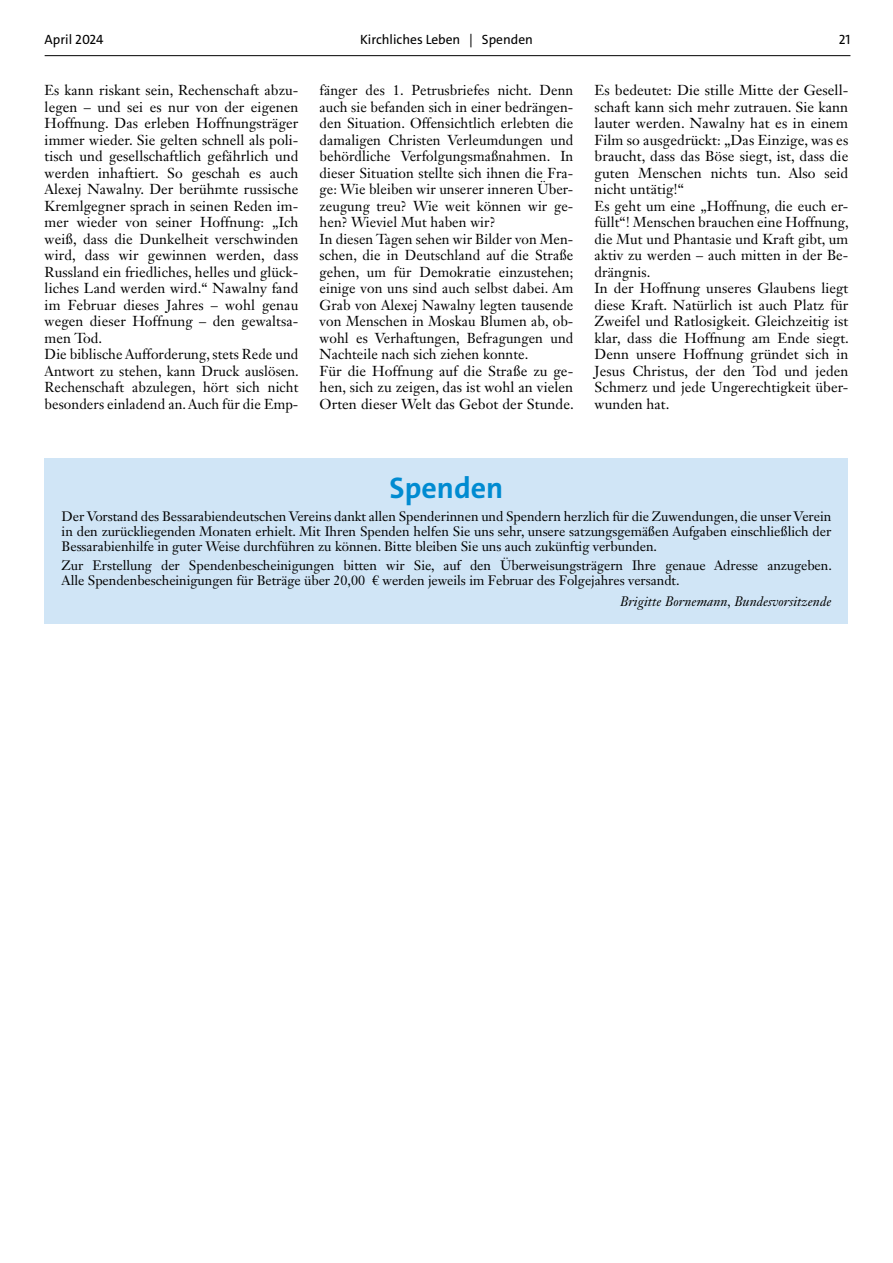
<style>
.page{position:relative;width:893px;height:1263px;background:#fff}
.page>*{position:absolute;margin:0;border:0;box-sizing:border-box;transform-origin:0 0}
.t1{font:700 30px "The Sans";color:#008bd1}
.t2{font:14.25px/16.5px "Janson Text LT Std";letter-spacing:.005em;color:#000}
.t3{font:13.5px/15px "Janson Text LT Std";letter-spacing:-.005em;color:#000;text-align:justify}
.t4{font:13.5px "The Sans";color:#000}
.t5{font:italic 13.5px "Janson Text LT Std";letter-spacing:.005em;color:#000}
</style>
<div class="page">
<hr style="left:45px;top:55px;width:805px;height:1px;background:#000">
<div style="left:45px;top:458px;width:803px;height:165px;background:#d0e5f6"></div>
<p class="t4" style="left:45px;top:31px;width:60px">April 2024</p>
<p class="t4" style="left:360px;top:31px;width:174px">Kirchliches Leben | Spenden</p>
<p class="t4" style="left:839px;top:31px;width:13px">21</p>
<p class="t2" style="left:45px;top:82px;width:256px">Es kann riskant sein, Rechenschaft abzu&shy;legen – und sei es nur von der eigenen Hoffnung. Das erleben Hoffnungsträger immer wieder. Sie gelten schnell als poli&shy;tisch und gesellschaftlich gefährlich und werden inhaftiert. So geschah es auch Alexej Nawalny. Der berühmte russische Kremlgegner sprach in seinen Reden im&shy;mer wieder von seiner Hoffnung: „Ich weiß, dass die Dunkelheit verschwinden wird, dass wir gewinnen werden, dass Russland ein friedliches, helles und glück&shy;liches Land werden wird.“ Nawalny fand im Februar dieses Jahres – wohl genau wegen dieser Hoffnung – den gewaltsa&shy;men Tod.<br>Die biblische Aufforderung, stets Rede und Antwort zu stehen, kann Druck auslösen.<br>Rechenschaft abzulegen, hört sich nicht besonders einladend an. Auch für die Emp-</p>
<p class="t2" style="left:595px;top:82px;width:256px">Es bedeutet: Die stille Mitte der Gesell&shy;schaft kann sich mehr zutrauen. Sie kann lauter werden. Nawalny hat es in einem Film so ausgedrückt: „Das Einzige, was es braucht, dass das Böse siegt, ist, dass die guten Menschen nichts tun. Also seid nicht untätig!“<br>Es geht um eine „Hoffnung, die euch er&shy;füllt“! Menschen brauchen eine Hoffnung, die Mut und Phantasie und Kraft gibt, um aktiv zu werden – auch mitten in der Be&shy;drängnis.<br>In der Hoffnung unseres Glaubens liegt diese Kraft. Natürlich ist auch Platz für Zweifel und Ratlosigkeit. Gleichzeitig ist klar, dass die Hoffnung am Ende siegt.<br>Denn unsere Hoffnung gründet sich in Jesus Christus, der den Tod und jeden Schmerz und jede Ungerechtigkeit über&shy;wunden hat.</p>
<p class="t2" style="left:320px;top:82px;width:256px">fänger des 1. Petrusbriefes nicht. Denn auch sie befanden sich in einer bedrängen&shy;den Situation. Offensichtlich erlebten die damaligen Christen Verleumdungen und behördliche Verfolgungsmaßnahmen. In dieser Situation stellte sich ihnen die Fra&shy;ge: Wie bleiben wir unserer inneren Über&shy;zeugung treu? Wie weit können wir ge&shy;hen? Wieviel Mut haben wir?<br>In diesen Tagen sehen wir Bilder von Men&shy;schen, die in Deutschland auf die Straße gehen, um für Demokratie einzustehen; einige von uns sind auch selbst dabei. Am Grab von Alexej Nawalny legten tausende von Menschen in Moskau Blumen ab, ob&shy;wohl es Verhaftungen, Befragungen und Nachteile nach sich ziehen konnte.<br>Für die Hoffnung auf die Straße zu ge&shy;hen, sich zu zeigen, das ist wohl an vielen Orten dieser Welt das Gebot der Stunde.</p>
<h1 class="t1" style="left:390px;top:468px;width:115px">Spenden</h1>
<p class="t3" style="left:62px;top:509px;width:771px">Der Vorstand des Bessarabiendeutschen Vereins dankt allen Spenderinnen und Spendern herzlich für die Zuwendungen, die unser Verein in den zurückliegenden Monaten erhielt. Mit Ihren Spenden helfen Sie uns sehr, unsere satzungsgemäßen Aufgaben einschließlich der Bessarabienhilfe in guter Weise durchführen zu können. Bitte bleiben Sie uns auch zukünftig verbunden.</p>
<p class="t3" style="left:62px;top:558px;width:772px">Zur Erstellung der Spendenbescheinigungen bitten wir Sie, auf den Überweisungsträgern Ihre genaue Adresse anzugeben.<br>Alle Spendenbescheinigungen für Beträge über 20,00 € werden jeweils im Februar des Folgejahres versandt.</p>
<p class="t5" style="left:620px;top:593px;width:213px">Brigitte Bornemann, Bundesvorsitzende</p>
</div>
